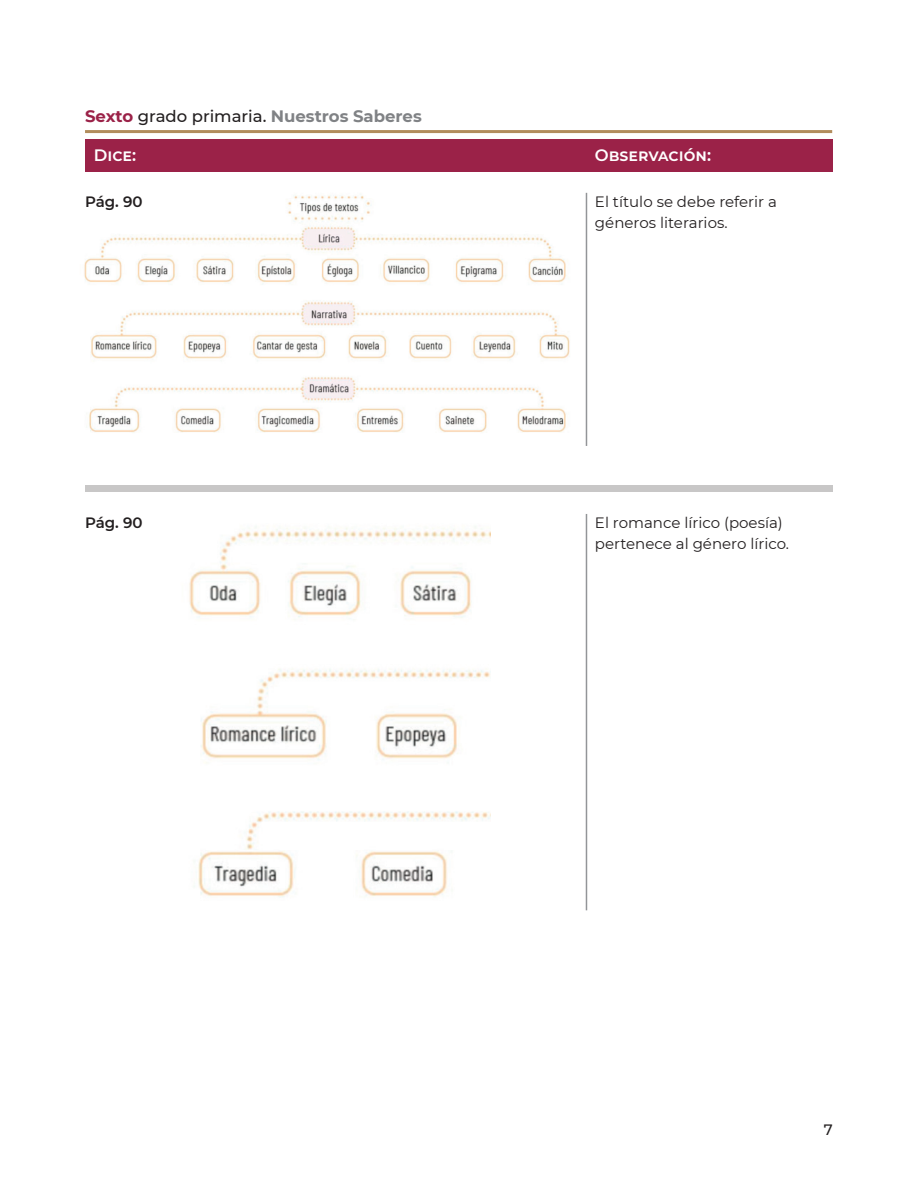
<style>
.page{position:relative;width:918px;height:1188px;background:#fff}
.page>*{position:absolute;margin:0;border:0;box-sizing:border-box;transform-origin:0 0}
.t1{font:700 16.5px "Montserrat";color:#808285}
.t2{font:600 16.5px "Montserrat";color:#fff}
.t3{font:15px/21px "Montserrat";color:#231f20}
.t4{font:600 15px "Montserrat";color:#231f20}
.t5{font:500 15px "Montserrat";color:#231f20}
.s1{color:#9b2248}
.s2{font-weight:500;color:#231f20}
</style>
<div class="page">
<img style="left:84px;top:195px;width:486px;height:238px">
<div style="left:85px;top:139px;width:747px;height:32px;background:#9b2248"></div>
<hr style="left:85px;top:130px;width:747px;height:3px;background:#b28d5d">
<div style="left:85px;top:485px;width:747px;height:7px;background:#c8c7c7"></div>
<img style="left:189px;top:527px;width:301px;height:370px">
<hr style="left:586px;top:193px;width:1px;height:253px;background:#939598">
<hr style="left:586px;top:514px;width:1px;height:396px;background:#939598">
<p class="t1" style="left:85px;top:105px;width:338px"><span class="s1">Sexto</span> <span class="s2">grado primaria.</span> Nuestros Saberes</p>
<p class="t2" style="left:94px;top:144px;width:44px">Dice:</p>
<p class="t2" style="left:595px;top:144px;width:118px">Observación:</p>
<p class="t4" style="left:85px;top:191px;width:59px">Pág. 90</p>
<p class="t4" style="left:85px;top:513px;width:59px">Pág. 90</p>
<p class="t3" style="left:595px;top:191px;width:184px">El título se debe referir a géneros literarios.</p>
<p class="t3" style="left:595px;top:512px;width:196px">El romance lírico (poesía) pertenece al género lírico.</p>
<p class="t5" style="left:824px;top:1120px;width:10px">7</p>
</div>
